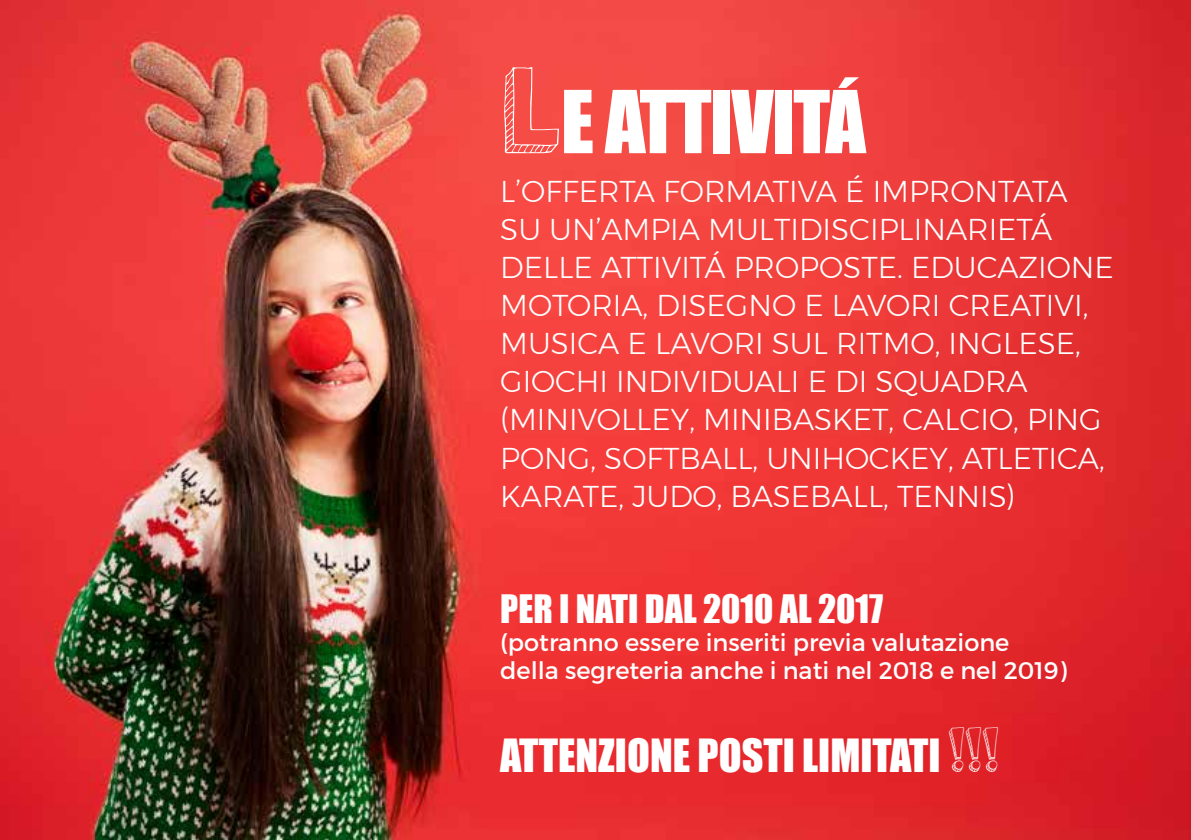
<style>
.page{position:relative;width:1191px;height:840px;background:#fff}
.page>*{position:absolute;margin:0;border:0;box-sizing:border-box;transform-origin:0 0}
.t1{font:80px "Impact";letter-spacing:-.02em;color:#fff}
.t2{font:42px "Impact";color:#fff}
.t3{font:36px "Impact";color:#fff}
.t4{font:300 30px/38px "Montserrat";color:#fff}
.t5{font:24px/28px "Montserrat";color:#fff}
.s1{font-family:"KG Summer Sunshine"}
</style>
<div class="page">
<img style="left:0;top:0;width:1191px;height:839px">
<h1 class="t1" style="left:500px;top:60px;width:367px"><span class="s1">L</span>E ATTIVITÁ</h1>
<p class="t4" style="left:500px;top:172px;width:615px">L’OFFERTA FORMATIVA É IMPRONTATA SU UN’AMPIA MULTIDISCIPLINARIETÁ DELLE ATTIVITÁ PROPOSTE. EDUCAZIONE MOTORIA, DISEGNO E LAVORI CREATIVI, MUSICA E LAVORI SUL RITMO, INGLESE, GIOCHI INDIVIDUALI E DI SQUADRA (MINIVOLLEY, MINIBASKET, CALCIO, PING PONG, SOFTBALL, UNIHOCKEY, ATLETICA, KARATE, JUDO, BASEBALL, TENNIS)</p>
<p class="t3" style="left:500px;top:580px;width:384px">PER I NATI DAL 2010 AL 2017</p>
<p class="t5" style="left:500px;top:628px;width:568px">(potranno essere inseriti previa valutazione della segreteria anche i nati nel 2018 e nel 2019)</p>
<h2 class="t2" style="left:500px;top:722px;width:500px">ATTENZIONE POSTI LIMITATI <span class="s1">!!!</span></h2>
</div>
